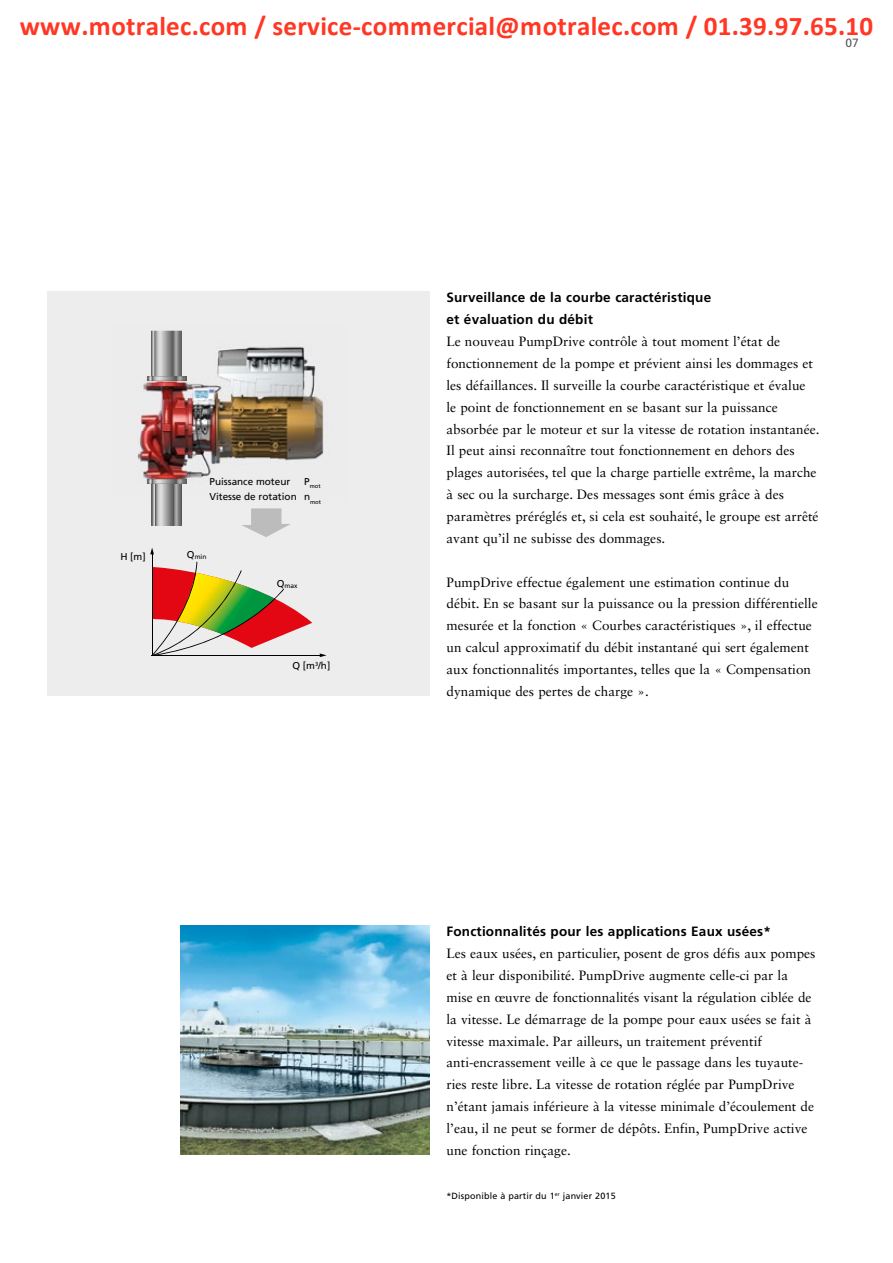
<style>
.page{position:relative;width:893px;height:1263px;background:#fff}
.page>*{position:absolute;margin:0;border:0;box-sizing:border-box;transform-origin:0 0}
.t1{font:700 27px "Calibri";color:#ff3724}
._05_Running_text{font:13.5px/21.9px "Sabon LT Std";color:#000}
._04_Cross_heading{font:700 13.5px/21.9px "Frutiger LT Pro";letter-spacing:.015em;color:#000}
.t2{font:12px "Frutiger LT Pro";color:#575756}
.t3{font:9.9px "Frutiger LT Pro";color:#000}
.t4{font:9.9px "Frutiger";color:#000}
._04_Cross_heading-2{font:9px "Frutiger LT Pro";letter-spacing:.015em;color:#000}
.t5{font:6.6px "Frutiger";color:#000}
.t6{font:5.85px "Frutiger LT Pro";color:#000}
</style>
<div class="page">
<img style="left:180px;top:925px;width:249px;height:230px">
<div style="left:47px;top:291px;width:382px;height:405px;background:#ededed"></div>
<img style="left:138px;top:330px;width:186px;height:154px">
<svg style="left:147px;top:331px;width:40px;height:50px"></svg>
<svg style="left:147px;top:479px;width:40px;height:46px"></svg>
<svg style="left:242px;top:508px;width:48px;height:29px"></svg>
<hr style="left:151px;top:655px;width:170px;height:1px;background:#000">
<svg style="left:320px;top:653px;width:7px;height:4px"></svg>
<svg style="left:153px;top:562px;width:159px;height:93px"></svg>
<hr style="left:152px;top:553px;width:1px;height:102px;background:#000">
<svg style="left:150px;top:548px;width:4px;height:6px"></svg>
<h1 class="t1" style="left:20px;top:15px;width:855px">www.motralec.com / service-commercial@motralec.com / 01.39.97.65.10</h1>
<p class="t2" style="left:845px;top:36px;width:15px">07</p>
<p class="t4" style="left:120px;top:551px;width:27px">H [m]</p>
<p class="t3" style="left:210px;top:476px;width:82px">Puissance moteur</p>
<p class="t3" style="left:210px;top:491px;width:89px">Vitesse de rotation</p>
<p class="t6" style="left:304px;top:483px;width:18px"><sup>P</sup>mot</p>
<p class="t3" style="left:304px;top:491px;width:8px">n</p>
<p class="t6" style="left:310px;top:498px;width:12px">mot</p>
<p class="t5" style="left:187px;top:553px;width:21px"><sup>Q</sup>min</p>
<p class="t5" style="left:277px;top:582px;width:22px"><sup>Q</sup>max</p>
<p class="t4" style="left:292px;top:660px;width:40px">Q [m<sup>3</sup>/h]</p>
<p class="_04_Cross_heading" style="left:446px;top:287px;width:266px">Surveillance de la courbe caractéristique et évaluation du débit</p>
<p class="_05_Running_text" style="left:446px;top:330px;width:375px">Le nouveau PumpDrive contrôle à tout moment l’état de fonctionnement de la pompe et prévient ainsi les dommages et les défaillances. Il surveille la courbe caractéristique et évalue<br>le point de fonctionnement en se basant sur la puissance absorbée par le moteur et sur la vitesse de rotation instantanée.<br>Il peut ainsi reconnaître tout fonctionnement en dehors des plages autorisées, tel que la charge partielle extrême, la marche à sec ou la surcharge. Des messages sont émis grâce à des paramètres préréglés et, si cela est souhaité, le groupe est arrêté avant qu’il ne subisse des dommages.</p>
<p class="_05_Running_text" style="left:446px;top:571px;width:373px">PumpDrive effectue également une estimation continue du débit. En se basant sur la puissance ou la pression différentielle mesurée et la fonction « Courbes caractéristiques », il effectue un calcul approximatif du débit instantané qui sert également aux fonctionnalités importantes, telles que la « Compensation dynamique des pertes de charge ».</p>
<p class="_04_Cross_heading" style="left:446px;top:921px;width:326px">Fonctionnalités pour les applications Eaux usées*</p>
<p class="_05_Running_text" style="left:446px;top:942px;width:371px">Les eaux usées, en particulier, posent de gros défis aux pompes et à leur disponibilité. PumpDrive augmente celle-ci par la mise en œuvre de fonctionnalités visant la régulation ciblée de la vitesse. Le démarrage de la pompe pour eaux usées se fait à vitesse maximale. Par ailleurs, un traitement préventif anti-encrassement veille à ce que le passage dans les tuyaute&shy;ries reste libre. La vitesse de rotation réglée par PumpDrive n’étant jamais inférieure à la vitesse minimale d’écoulement de l’eau, il ne peut se former de dépôts. Enfin, PumpDrive active une fonction rinçage.</p>
<p class="_04_Cross_heading-2" style="left:446px;top:1190px;width:171px">*Disponible à partir du 1<sup>er</sup> janvier 2015</p>
</div>
